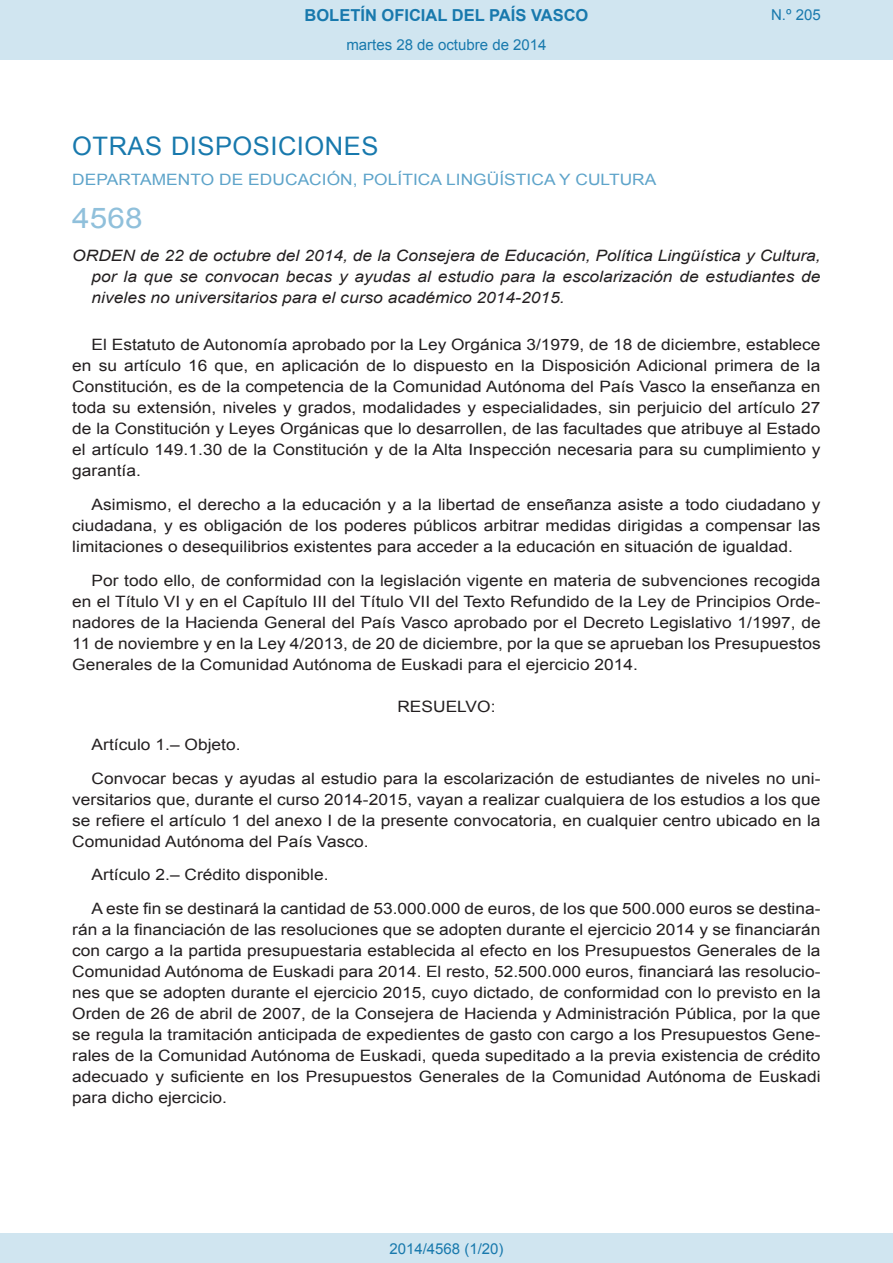
<style>
.page{position:relative;width:893px;height:1263px;background:#fff}
.page>*{position:absolute;margin:0;border:0;box-sizing:border-box;transform-origin:0 0}
.BOPVOrden{font:28.5px "Arial";color:#90c0db;scale:1.11 1}
.BOPVSeccion{font:25.5px "Arial";letter-spacing:.02em;color:#1879ad}
.t1{font:700 16.5px "Arial";color:#1879ad}
.BOPVDetalle{font:15.6px/21px "Arial";color:#231f20;text-align:justify;scale:1.11 1}
.BOPVTitulo{font:italic 15.6px/21px "Arial";color:#231f20;text-align:justify;scale:1.11 1}
.BOPVOrganismo{font:15.6px "Arial";letter-spacing:.005em;color:#5ea4ca;scale:1.11 1}
.BOPVClave{font:15.6px "Arial";color:#231f20;scale:1.11 1}
.Paginacion_Centro{font:15px "Arial";color:#1879ad}
</style>
<div class="page">
<div style="left:0;top:0;width:893px;height:60px;background:#d0e5f0"></div>
<div style="left:0;top:1233px;width:893px;height:30px;background:#d0e5f0"></div>
<p class="t1" style="left:305px;top:4px;width:285px">BOLETÍN OFICIAL DEL PAÍS VASCO</p>
<p class="Paginacion_Centro" style="left:346px;top:35px;width:202px">martes 28 de octubre de 2014</p>
<p class="Paginacion_Centro" style="left:771px;top:5px;width:51px">N.º 205</p>
<p class="BOPVSeccion" style="left:72px;top:129px;width:308px">OTRAS DISPOSICIONES</p>
<p class="BOPVOrganismo" style="left:72px;top:169px;width:528px">DEPARTAMENTO DE EDUCACIÓN, POLÍTICA LINGÜÍSTICA Y CULTURA</p>
<p class="BOPVOrden" style="left:72px;top:199px;width:65px">4568</p>
<p class="BOPVTitulo" style="left:92px;top:246px;width:658px;text-indent:-19px">ORDEN de 22 de octubre del 2014, de la Consejera de Educación, Política Lingüística y Cultura, por la que se convocan becas y ayudas al estudio para la escolarización de estudiantes de niveles no universitarios para el curso académico 2014-2015.</p>
<p class="BOPVDetalle" style="left:72px;top:334px;width:676px;text-indent:19px">El Estatuto de Autonomía aprobado por la Ley Orgánica 3/1979, de 18 de diciembre, establece en su artículo 16 que, en aplicación de lo dispuesto en la Disposición Adicional primera de la Constitución, es de la competencia de la Comunidad Autónoma del País Vasco la enseñanza en toda su extensión, niveles y grados, modalidades y especialidades, sin perjuicio del artículo 27 de la Constitución y Leyes Orgánicas que lo desarrollen, de las facultades que atribuye al Estado el artículo 149.1.30 de la Constitución y de la Alta Inspección necesaria para su cumplimiento y garantía.</p>
<p class="BOPVDetalle" style="left:72px;top:494px;width:675px;text-indent:19px">Asimismo, el derecho a la educación y a la libertad de enseñanza asiste a todo ciudadano y ciudadana, y es obligación de los poderes públicos arbitrar medidas dirigidas a compensar las limitaciones o desequilibrios existentes para acceder a la educación en situación de igualdad.</p>
<p class="BOPVDetalle" style="left:72px;top:570px;width:676px;text-indent:19px">Por todo ello, de conformidad con la legislación vigente en materia de subvenciones recogida en el Título VI y en el Capítulo III del Título VII del Texto Refundido de la Ley de Principios Orde&shy;nadores de la Hacienda General del País Vasco aprobado por el Decreto Legislativo 1/1997, de 11 de noviembre y en la Ley 4/2013, de 20 de diciembre, por la que se aprueban los Presupuestos Generales de la Comunidad Autónoma de Euskadi para el ejercicio 2014.</p>
<p class="BOPVClave" style="left:397px;top:696px;width:90px">RESUELVO:</p>
<p class="BOPVDetalle" style="left:92px;top:734px;width:136px">Artículo 1.– Objeto.</p>
<p class="BOPVDetalle" style="left:72px;top:768px;width:676px;text-indent:19px">Convocar becas y ayudas al estudio para la escolarización de estudiantes de niveles no uni&shy;versitarios que, durante el curso 2014-2015, vayan a realizar cualquiera de los estudios a los que se refiere el artículo 1 del anexo I de la presente convocatoria, en cualquier centro ubicado en la Comunidad Autónoma del País Vasco.</p>
<p class="BOPVDetalle" style="left:92px;top:864px;width:215px">Artículo 2.– Crédito disponible.</p>
<p class="BOPVDetalle" style="left:72px;top:898px;width:676px;text-indent:19px">A este fin se destinará la cantidad de 53.000.000 de euros, de los que 500.000 euros se destina&shy;rán a la financiación de las resoluciones que se adopten durante el ejercicio 2014 y se financiarán con cargo a la partida presupuestaria establecida al efecto en los Presupuestos Generales de la Comunidad Autónoma de Euskadi para 2014. El resto, 52.500.000 euros, financiará las resolucio&shy;nes que se adopten durante el ejercicio 2015, cuyo dictado, de conformidad con lo previsto en la Orden de 26 de abril de 2007, de la Consejera de Hacienda y Administración Pública, por la que se regula la tramitación anticipada de expedientes de gasto con cargo a los Presupuestos Gene&shy;rales de la Comunidad Autónoma de Euskadi, queda supeditado a la previa existencia de crédito adecuado y suficiente en los Presupuestos Generales de la Comunidad Autónoma de Euskadi para dicho ejercicio.</p>
<p class="Paginacion_Centro" style="left:389px;top:1238px;width:116px">2014/4568 (1/20)</p>
</div>
